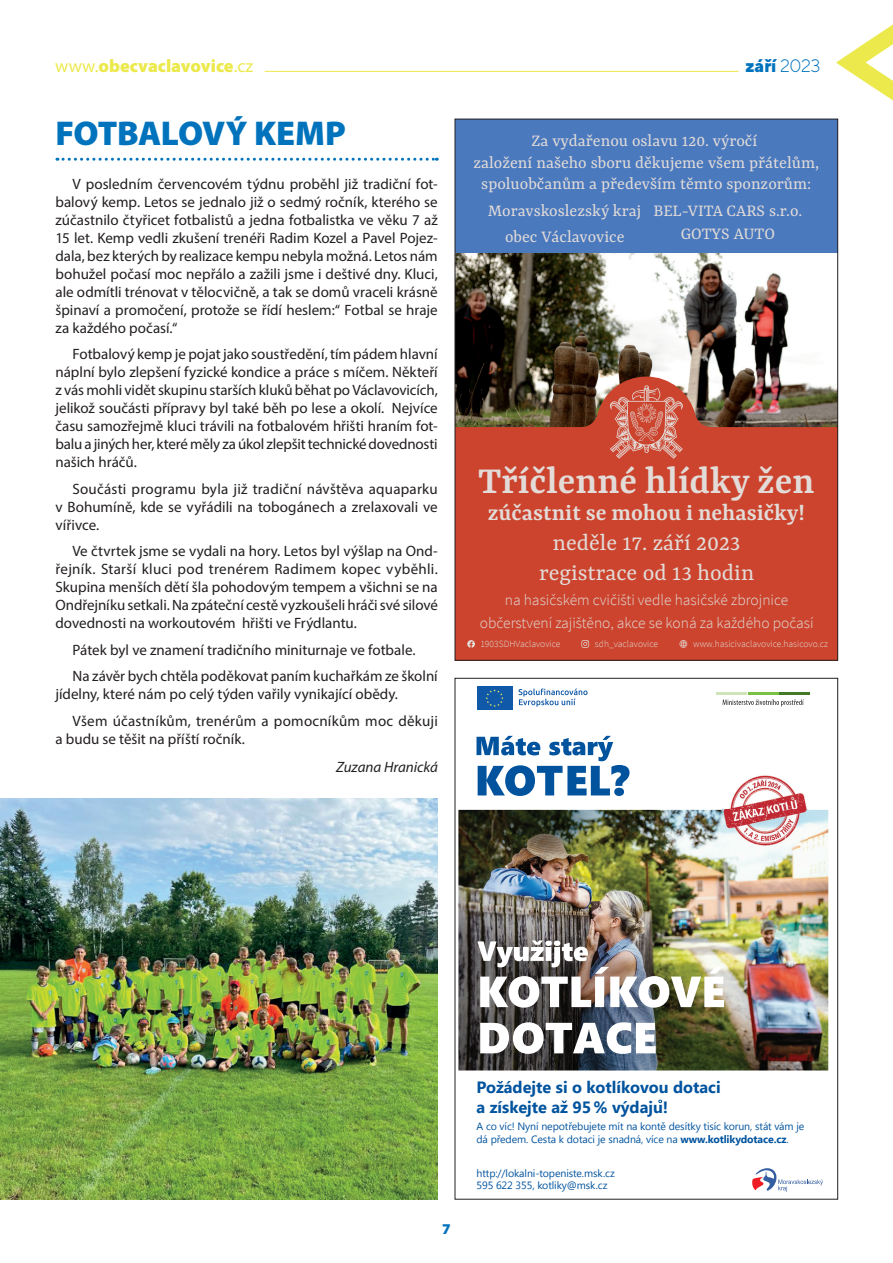
<style>
.page{position:relative;width:893px;height:1263px;background:#fff}
.page>*{position:absolute;margin:0;border:0;box-sizing:border-box;transform-origin:0 0}
.t1{font:600 40.95px "Yrsa";color:#e2dbd8}
.t2{font:900 34.5px "Myriad Pro";letter-spacing:-.015em;color:#0073bc}
.t3{font:25.05px/30px "Yrsa";color:#e2dbd8;text-align:center}
.t4{font:600 25.05px "Yrsa";color:#e2dbd8}
.t5{font:18.15px/21.8px "Yrsa";color:#e2dbd8;text-align:center}
.t6{font:900 18px "Myriad Pro";color:#ece94c}
.t7{font:800 18px "TT Norms";color:#0073bc}
.t8{font:700 16.35px/19.6px "Segoe UI";color:#01539e}
.t9{font:300 15.45px/22.4px "Source Sans Pro";color:#e2dbd8;text-align:center}
.t10{font:15px/18px "Myriad Pro";color:#231f20;text-align:justify}
.t11{font:italic 15px "Myriad Pro";letter-spacing:-.005em;color:#231f20}
.t12{font:900 15px "Myriad Pro";color:#0073bc}
.t13{font:10.5px/12.6px "Segoe UI";letter-spacing:-.01em;color:#01539e}
.t14{font:300 9.6px "Source Sans Pro";color:#e2dbd8}
.s1{font-weight:400}
.s2{font-weight:300}
.s3{font-weight:700}
</style>
<div class="page">
<hr style="left:265px;top:71px;width:474px;height:1px;background:#ece94c">
<svg style="left:836px;top:24px;width:57px;height:77px"></svg>
<img style="left:457px;top:252px;width:379px;height:124px">
<svg style="left:457px;top:376px;width:379px;height:282px;background:#bc4730"></svg>
<svg style="left:610px;top:385px;width:73px;height:74px;background:#d16a58"></svg>
<svg style="left:676px;top:636px;width:15px;height:16px"></svg>
<svg style="left:577px;top:636px;width:16px;height:16px"></svg>
<svg style="left:463px;top:636px;width:16px;height:16px"></svg>
<div style="left:455px;top:119px;width:383px;height:133px;background:#4a79be"></div>
<img style="left:458px;top:810px;width:370px;height:260px">
<hr style="left:716px;top:692px;width:31px;height:3px;background:#cee5b8">
<hr style="left:748px;top:692px;width:30px;height:3px;background:#79c142">
<hr style="left:780px;top:692px;width:30px;height:3px;background:#447a26">
<svg style="left:723px;top:699px;width:81px;height:7px"></svg>
<svg style="left:512px;top:686px;width:1px;height:24px"></svg>
<div style="left:477px;top:686px;width:35px;height:24px;background:#1059a9"></div>
<svg style="left:486px;top:689px;width:18px;height:18px"></svg>
<svg style="left:518px;top:688px;width:70px;height:19px"></svg>
<img style="left:722px;top:775px;width:85px;height:70px">
<svg style="left:752px;top:1168px;width:71px;height:23px"></svg>
<img style="left:477px;top:940px;width:247px;height:68px">
<svg style="left:480px;top:1022px;width:176px;height:32px"></svg>
<svg style="left:476px;top:736px;width:153px;height:60px"></svg>
<svg style="left:658px;top:1099px;width:4px;height:4px"></svg>
<svg style="left:561px;top:1100px;width:6px;height:3px"></svg>
<svg style="left:57px;top:158px;width:380px;height:3px"></svg>
<img style="left:0;top:798px;width:438px;height:401px">
<p class="t6" style="left:55px;top:55px;width:199px"><span class="s1">www.</span>obecvaclavovice<span class="s1">.cz</span></p>
<p class="t7" style="left:745px;top:54px;width:77px">září <span class="s2">2023</span></p>
<h2 class="t2" style="left:55px;top:114px;width:292px">FOTBALOVÝ KEMP</h2>
<p class="t10" style="left:55px;top:174px;width:384px;text-indent:17px">V posledním červencovém týdnu proběhl již tradiční fot&shy;balový kemp. Letos se jednalo již o sedmý ročník, kterého se zúčastnilo čtyřicet fotbalistů a jedna fotbalistka ve věku 7 až 15 let. Kemp vedli zkušení trenéři Radim Kozel a Pavel Pojez&shy;dala, bez kterých by realizace kempu nebyla možná. Letos nám bohužel počasí moc nepřálo a zažili jsme i deštivé dny. Kluci, ale odmítli trénovat v tělocvičně, a tak se domů vraceli krásně špinaví a promočení, protože se řídí heslem:“ Fotbal se hraje za každého počasí.“</p>
<p class="t10" style="left:55px;top:345px;width:384px;text-indent:17px">Fotbalový kemp je pojat jako soustředění, tím pádem hlavní náplní bylo zlepšení fyzické kondice a práce s míčem. Někteří z vás mohli vidět skupinu starších kluků běhat po Václavovicích, jelikož součásti přípravy byl také běh po lese a okolí. Nejvíce času samozřejmě kluci trávili na fotbalovém hřišti hraním fot&shy;balu a jiných her, které měly za úkol zlepšit technické dovednosti našich hráčů.</p>
<p class="t10" style="left:55px;top:479px;width:384px;text-indent:17px">Součásti programu byla již tradiční návštěva aquaparku v Bohumíně, kde se vyřádili na tobogánech a zrelaxovali ve vířivce.</p>
<p class="t10" style="left:55px;top:542px;width:384px;text-indent:17px">Ve čtvrtek jsme se vydali na hory. Letos byl výšlap na Ond&shy;řejník. Starší kluci pod trenérem Radimem kopec vyběhli.<br>Skupina menších dětí šla pohodovým tempem a všichni se na Ondřejníku setkali. Na zpáteční cestě vyzkoušeli hráči své silové dovednosti na workoutovém hřišti ve Frýdlantu.</p>
<p class="t10" style="left:72px;top:636px;width:367px;line-height:26.5px">Pátek byl ve znamení tradičního miniturnaje ve fotbale.<br>Na závěr bych chtěla poděkovat paním kuchařkám ze školní</p>
<p class="t10" style="left:72px;top:681px;width:367px;line-height:26.5px;text-indent:-17px">jídelny, které nám po celý týden vařily vynikající obědy.<br>Všem účastníkům, trenérům a pomocníkům moc děkuji</p>
<p class="t10" style="left:55px;top:729px;width:191px">a budu se těšit na příští ročník.</p>
<p class="t11" style="left:336px;top:757px;width:103px">Zuzana Hranická</p>
<p class="t5" style="left:474px;top:128px;width:347px">Za vydařenou oslavu 120. výročí<br>založení našeho sboru děkujeme všem přátelům, spoluobčanům a především těmto sponzorům:</p>
<p class="t5" style="left:488px;top:197px;width:154px;line-height:25.7px">Moravskoslezský kraj obec Václavovice</p>
<p class="t5" style="left:653px;top:198px;width:150px;line-height:23.1px">BEL-VITA CARS s.r.o.<br>GOTYS AUTO</p>
<h1 class="t1" style="left:478px;top:454px;width:338px">Tříčlenné hlídky žen</h1>
<h3 class="t4" style="left:488px;top:496px;width:319px">zúčastnit se mohou i nehasičky!</h3>
<h3 class="t3" style="left:539px;top:526px;width:217px">neděle 17. září 2023 registrace od 13 hodin</h3>
<p class="t9" style="left:480px;top:589px;width:335px">na hasičském cvičišti vedle hasičské zbrojnice občerstvení zajištěno, akce se koná za každého počasí</p>
<p class="t14" style="left:480px;top:638px;width:82px">1903SDHVaclavovice</p>
<p class="t14" style="left:595px;top:638px;width:65px">sdh_vaclavovice</p>
<p class="t14" style="left:693px;top:638px;width:136px">www.hasicivaclavovice.hasicovo.cz</p>
<p class="t12" style="left:442px;top:1220px;width:10px">7</p>
<p class="t8" style="left:476px;top:1077px;width:246px">Pozádejte si o kotlíkovou dotaci a získejte az 95% výdaju!</p>
<p class="t13" style="left:476px;top:1120px;width:329px">A co víc! Nyní nepotřebujete mít na kontě desítky tisíc korun, stát vám je dá předem. Cesta k dotaci je snadná, více na <span class="s3">www.kotlikydotace.cz</span>.</p>
<p class="t13" style="left:476px;top:1166px;width:140px">http://lokalni-topeniste.msk.cz<br>595 622 355, kotliky@msk.cz</p>
</div>
